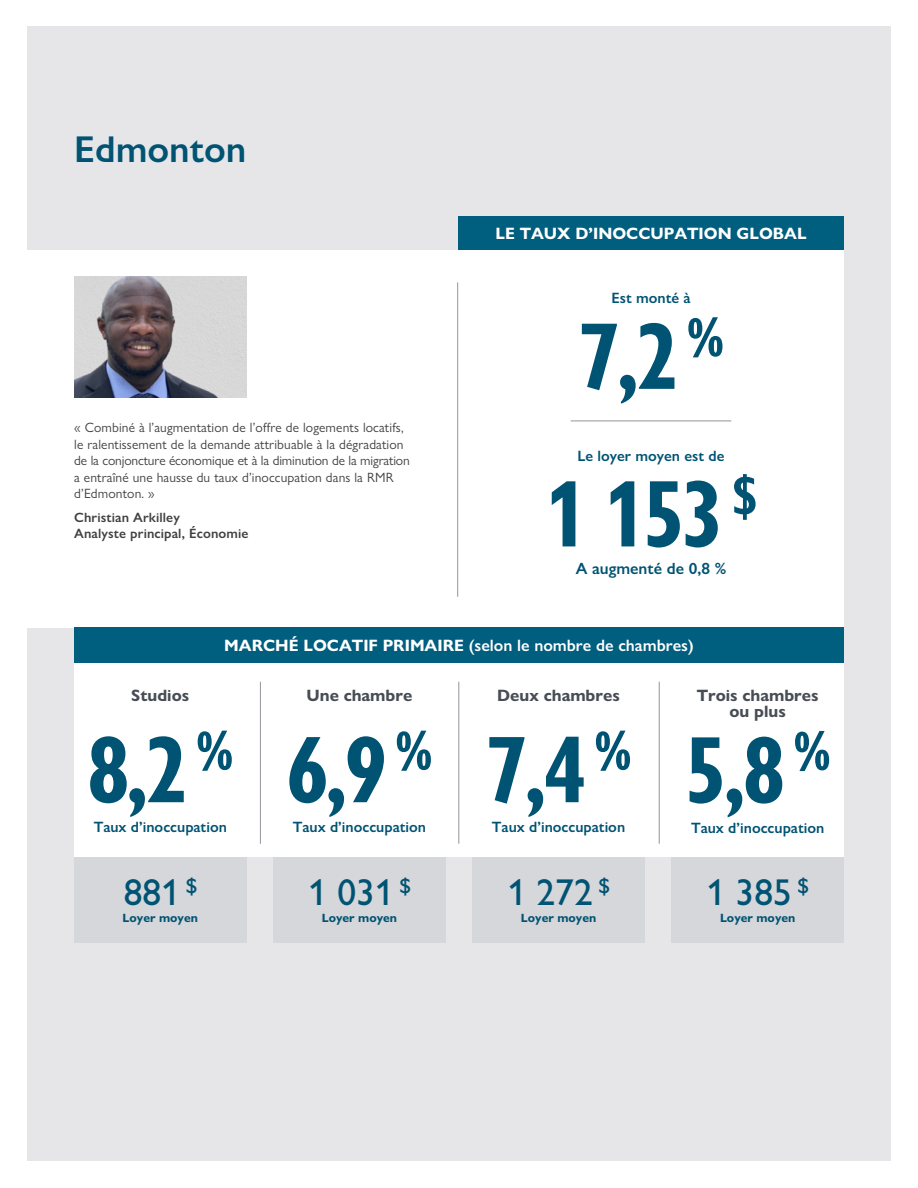
<style>
.page{position:relative;width:918px;height:1188px;background:#fff}
.page>*{position:absolute;margin:0;border:0;box-sizing:border-box;transform-origin:0 0}
.t1{font:700 condensed 97.5px "Gill Sans Nova";color:#005373}
.t2{font:500 37.5px "Gill Sans Nova";color:#005373}
.H2_Subhead_TOC{font:600 37.5px "Gill Sans Nova";color:#005373}
.t3{font:700 16.5px/16.5px "Gill Sans Nova";color:#474c55;text-align:center}
.H3_Infogr_Title{font:600 16.5px "Gill Sans Nova";color:#fff}
.H3_Infogr_Title-2{font:700 16.5px "Gill Sans Nova";color:#fff}
.t4{font:600 16.35px "Gill Sans Nova";color:#005373}
.t5{font:600 15px "Gill Sans Nova";color:#005373}
.P_Bio_Body{font:13.5px/16.5px "Gill Sans Nova";letter-spacing:.01em;color:#414042}
.P_Name_Title{font:600 13.5px "Gill Sans Nova";letter-spacing:.01em;color:#414042}
.t6{font:700 12px "Gill Sans Nova";color:#005373}
.s1{font-weight:700}
</style>
<div class="page">
<div style="left:27px;top:26px;width:864px;height:1135px;background:#e6e6e8"></div>
<div style="left:0;top:250px;width:844px;height:378px;background:#fff"></div>
<div style="left:74px;top:628px;width:770px;height:229px;background:#fff"></div>
<div style="left:458px;top:216px;width:386px;height:34px;background:#005e7e"></div>
<hr style="left:571px;top:421px;width:160px;height:1px;background:#92959d">
<hr style="left:457px;top:282px;width:1px;height:315px;background:#92959d">
<hr style="left:260px;top:682px;width:1px;height:162px;background:#92959d">
<hr style="left:459px;top:682px;width:1px;height:162px;background:#92959d">
<hr style="left:659px;top:682px;width:1px;height:162px;background:#92959d">
<div style="left:74px;top:628px;width:770px;height:35px;background:#005e7e"></div>
<div style="left:74px;top:857px;width:172px;height:86px;background:#d6d7da"></div>
<div style="left:273px;top:857px;width:173px;height:86px;background:#d6d7da"></div>
<div style="left:472px;top:857px;width:173px;height:86px;background:#d6d7da"></div>
<div style="left:672px;top:857px;width:172px;height:86px;background:#d6d7da"></div>
<img style="left:75px;top:276px;width:172px;height:121px">
<h2 class="H2_Subhead_TOC" style="left:74px;top:126px;width:174px">Edmonton</h2>
<p class="P_Bio_Body" style="left:74px;top:419px;width:337px">« Combiné à l’augmentation de l’offre de logements locatifs, le ralentissement de la demande attribuable à la dégradation de la conjoncture économique et à la diminution de la migration a entraîné une hausse du taux d’inoccupation dans la RMR d’Edmonton. »</p>
<p class="P_Name_Title" style="left:74px;top:509px;width:107px">Christian Arkilley</p>
<p class="P_Name_Title" style="left:74px;top:525px;width:176px">Analyste principal, Économie</p>
<h3 class="H3_Infogr_Title-2" style="left:495px;top:223px;width:313px">LE TAUX D’INOCCUPATION GLOBAL</h3>
<p class="t5" style="left:611px;top:289px;width:81px">Est monté à</p>
<p class="t1" style="left:578px;top:291px;width:147px">7,2 <sup>%</sup></p>
<p class="t5" style="left:578px;top:447px;width:148px">Le loyer moyen est de</p>
<p class="t1" style="left:545px;top:449px;width:214px">1 153 <sup>$</sup></p>
<p class="t4" style="left:576px;top:558px;width:152px">A augmenté de 0,8 %</p>
<h3 class="H3_Infogr_Title" style="left:224px;top:636px;width:471px"><span class="s1">MARCHÉ LOCATIF PRIMAIRE</span> (selon le nombre de chambres)</h3>
<h4 class="t3" style="left:131px;top:687px;width:60px">Studios</h4>
<p class="t1" style="left:87px;top:704px;width:147px">8,2 <sup>%</sup></p>
<p class="t5" style="left:94px;top:818px;width:135px">Taux d’inoccupation</p>
<p class="t2" style="left:124px;top:870px;width:75px">881 <sup>$</sup></p>
<p class="t6" style="left:123px;top:910px;width:77px">Loyer moyen</p>
<h4 class="t3" style="left:307px;top:687px;width:107px">Une chambre</h4>
<p class="t1" style="left:287px;top:704px;width:147px">6,9 <sup>%</sup></p>
<p class="t5" style="left:293px;top:818px;width:135px">Taux d’inoccupation</p>
<p class="t2" style="left:308px;top:870px;width:104px">1 031 <sup>$</sup></p>
<p class="t6" style="left:322px;top:910px;width:77px">Loyer moyen</p>
<h4 class="t3" style="left:497px;top:687px;width:124px">Deux chambres</h4>
<p class="t1" style="left:486px;top:704px;width:147px">7,4 <sup>%</sup></p>
<p class="t5" style="left:492px;top:818px;width:135px">Taux d’inoccupation</p>
<p class="t2" style="left:507px;top:870px;width:104px">1 272 <sup>$</sup></p>
<p class="t6" style="left:521px;top:910px;width:77px">Loyer moyen</p>
<h4 class="t3" style="left:697px;top:687px;width:123px">Trois chambres ou plus</h4>
<p class="t1" style="left:685px;top:705px;width:147px">5,8 <sup>%</sup></p>
<p class="t5" style="left:691px;top:818px;width:135px">Taux d’inoccupation</p>
<p class="t2" style="left:706px;top:870px;width:104px">1 385 <sup>$</sup></p>
<p class="t6" style="left:720px;top:910px;width:77px">Loyer moyen</p>
</div>
